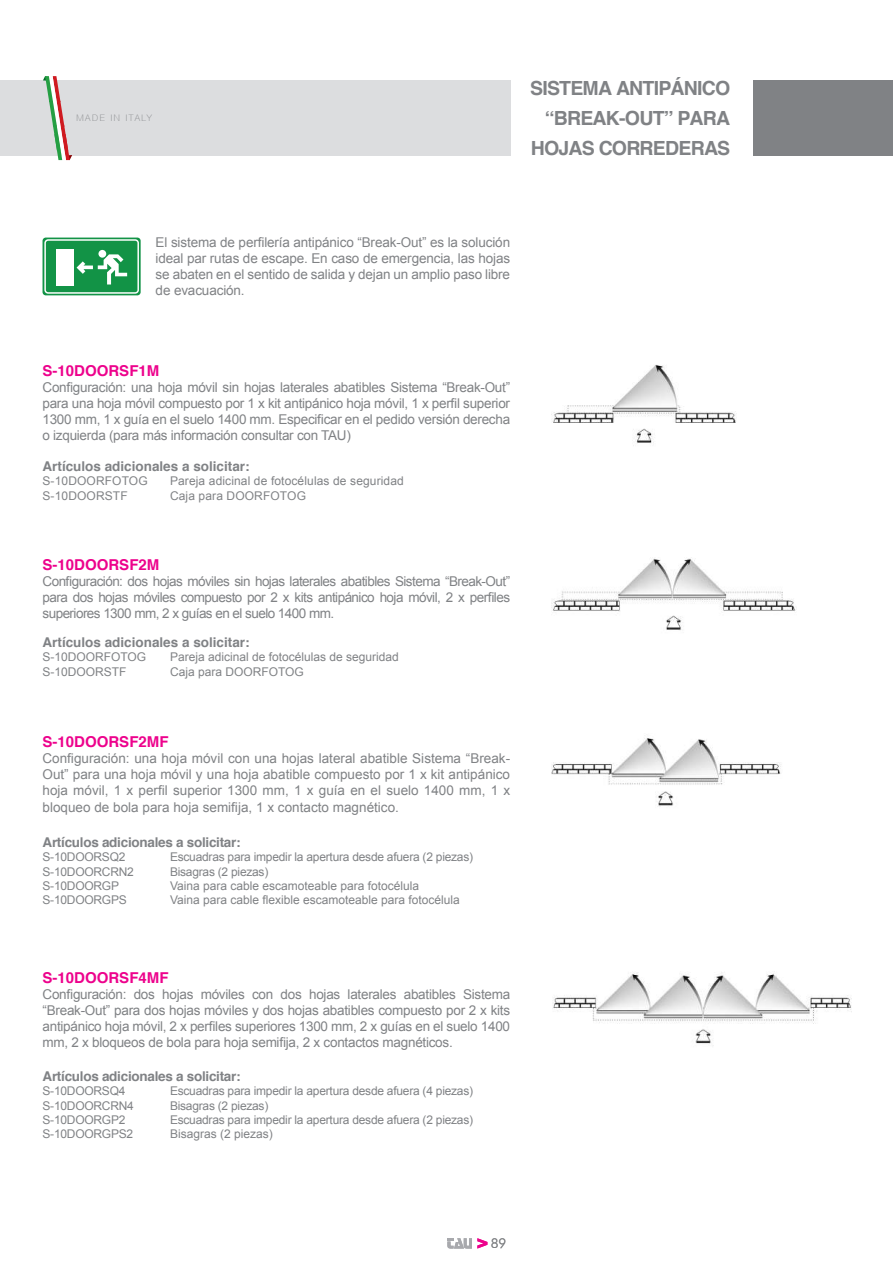
<style>
.page{position:relative;width:893px;height:1263px;background:#fff}
.page>*{position:absolute;margin:0;border:0;box-sizing:border-box;transform-origin:0 0}
.t1{font:700 19.5px/30px "Helvetica";letter-spacing:-.04em;color:#808285;text-align:right}
.t2{font:700 15px "Helvetica";color:#ed028c}
.t3{font:13.5px/16.2px "Arial";letter-spacing:-.02em;color:#808285;text-align:justify}
.t4{font:700 13.5px "Helvetica";letter-spacing:-.01em;color:#808285}
.t5{font:300 13.5px "Futura BT";color:#808285}
.t6{font:12px "Arial";letter-spacing:-.02em;color:#808285}
.t7{font:12px "Arial";color:#808285}
.t8{font:12px "Arial";letter-spacing:.01em;color:#808285}
.t9{font:100 9px "Helvetica Neue CE";letter-spacing:.18em;color:#808285}
</style>
<div class="page">
<svg style="left:447px;top:1238px;width:40px;height:10px"></svg>
<div style="left:0;top:80px;width:510px;height:76px;background:#dcdddf"></div>
<svg style="left:43px;top:76px;width:29px;height:84px"></svg>
<div style="left:753px;top:80px;width:140px;height:76px;background:#808285"></div>
<div style="left:43px;top:238px;width:98px;height:57px;background:#129346;border-radius:3px"></div>
<div style="left:98px;top:250px;width:8px;height:8px;background:#fff;border-radius:50%"></div>
<svg style="left:77px;top:254px;width:50px;height:30px"></svg>
<div style="left:56px;top:249px;width:18px;height:36px;background:#fff"></div>
<div style="left:44px;top:239px;width:95px;height:55px;border:1px solid #fff;border-radius:3px"></div>
<img style="left:552px;top:365px;width:185px;height:81px">
<img style="left:552px;top:558px;width:244px;height:72px">
<img style="left:552px;top:738px;width:229px;height:69px">
<img style="left:553px;top:972px;width:299px;height:74px">
<p class="t9" style="left:76px;top:113px;width:77px">MADE IN ITALY</p>
<h1 class="t1" style="left:530px;top:73px;width:202px">SISTEMA ANTIPÁNICO “BREAK-OUT” PARA<br>HOJAS CORREDERAS</h1>
<p class="t3" style="left:156px;top:234px;width:356px">El sistema de perfilería antipánico “Break-Out” es la solución ideal par rutas de escape. En caso de emergencia, las hojas se abaten en el sentido de salida y dejan un amplio paso libre de evacuación.</p>
<p class="t2" style="left:43px;top:358px;width:118px">S-10DOORSF1M</p>
<p class="t3" style="left:43px;top:379px;width:469px">Configuración: una hoja móvil sin hojas laterales abatibles Sistema “Break-Out” para una hoja móvil compuesto por 1 x kit antipánico hoja móvil, 1 x perfil superior 1300 mm, 1 x guía en el suelo 1400 mm. Especificar en el pedido versión derecha o izquierda (para más información consultar con TAU)</p>
<p class="t4" style="left:43px;top:455px;width:209px">Artículos adicionales a solicitar:</p>
<p class="t8" style="left:43px;top:473px;width:107px">S-10DOORFOTOG</p>
<p class="t8" style="left:170px;top:473px;width:235px">Pareja adicinal de fotocélulas de seguridad</p>
<p class="t8" style="left:43px;top:488px;width:87px">S-10DOORSTF</p>
<p class="t8" style="left:170px;top:488px;width:137px">Caja para DOORFOTOG</p>
<p class="t2" style="left:43px;top:552px;width:118px">S-10DOORSF2M</p>
<p class="t3" style="left:43px;top:573px;width:469px">Configuración: dos hojas móviles sin hojas laterales abatibles Sistema “Break-Out” para dos hojas móviles compuesto por 2 x kits antipánico hoja móvil, 2 x perfiles superiores 1300 mm, 2 x guías en el suelo 1400 mm.</p>
<p class="t4" style="left:43px;top:631px;width:209px">Artículos adicionales a solicitar:</p>
<p class="t7" style="left:43px;top:649px;width:105px">S-10DOORFOTOG</p>
<p class="t7" style="left:170px;top:649px;width:230px">Pareja adicinal de fotocélulas de seguridad</p>
<p class="t7" style="left:43px;top:664px;width:86px">S-10DOORSTF</p>
<p class="t7" style="left:170px;top:664px;width:135px">Caja para DOORFOTOG</p>
<p class="t2" style="left:43px;top:729px;width:128px">S-10DOORSF2MF</p>
<p class="t3" style="left:43px;top:750px;width:469px">Configuración: una hoja móvil con una hojas lateral abatible Sistema “Break-Out” para una hoja móvil y una hoja abatible compuesto por 1 x kit antipánico hoja móvil, 1 x perfil superior 1300 mm, 1 x guía en el suelo 1400 mm, 1 x bloqueo de bola para hoja semifija, 1 x contacto magnético.</p>
<p class="t4" style="left:43px;top:831px;width:200px">Artículos adicionales a solicitar:</p>
<p class="t6" style="left:43px;top:849px;width:84px">S-10DOORSQ2</p>
<p class="t6" style="left:170px;top:849px;width:305px">Escuadras para impedir la apertura desde afuera (2 piezas)</p>
<p class="t6" style="left:43px;top:863px;width:93px">S-10DOORCRN2</p>
<p class="t6" style="left:170px;top:863px;width:100px">Bisagras (2 piezas)</p>
<p class="t6" style="left:43px;top:878px;width:78px">S-10DOORGP</p>
<p class="t7" style="left:170px;top:878px;width:251px">Vaina para cable escamoteable para fotocélula</p>
<p class="t6" style="left:43px;top:892px;width:86px">S-10DOORGPS</p>
<p class="t7" style="left:170px;top:892px;width:291px">Vaina para cable flexible escamoteable para fotocélula</p>
<p class="t2" style="left:43px;top:965px;width:128px">S-10DOORSF4MF</p>
<p class="t3" style="left:43px;top:986px;width:469px">Configuración: dos hojas móviles con dos hojas laterales abatibles Sistema “Break-Out” para dos hojas móviles y dos hojas abatibles compuesto por 2 x kits antipánico hoja móvil, 2 x perfiles superiores 1300 mm, 2 x guías en el suelo 1400 mm, 2 x bloqueos de bola para hoja semifija, 2 x contactos magnéticos.</p>
<p class="t4" style="left:43px;top:1065px;width:200px">Artículos adicionales a solicitar:</p>
<p class="t6" style="left:43px;top:1083px;width:84px">S-10DOORSQ4</p>
<p class="t6" style="left:170px;top:1083px;width:305px">Escuadras para impedir la apertura desde afuera (4 piezas)</p>
<p class="t6" style="left:43px;top:1097px;width:93px">S-10DOORCRN4</p>
<p class="t6" style="left:170px;top:1097px;width:100px">Bisagras (2 piezas)</p>
<p class="t6" style="left:43px;top:1112px;width:84px">S-10DOORGP2</p>
<p class="t6" style="left:170px;top:1112px;width:305px">Escuadras para impedir la apertura desde afuera (2 piezas)</p>
<p class="t6" style="left:43px;top:1126px;width:92px">S-10DOORGPS2</p>
<p class="t7" style="left:170px;top:1126px;width:104px">Bisagras (2 piezas)</p>
<p class="t5" style="left:491px;top:1235px;width:17px">89</p>
</div>
